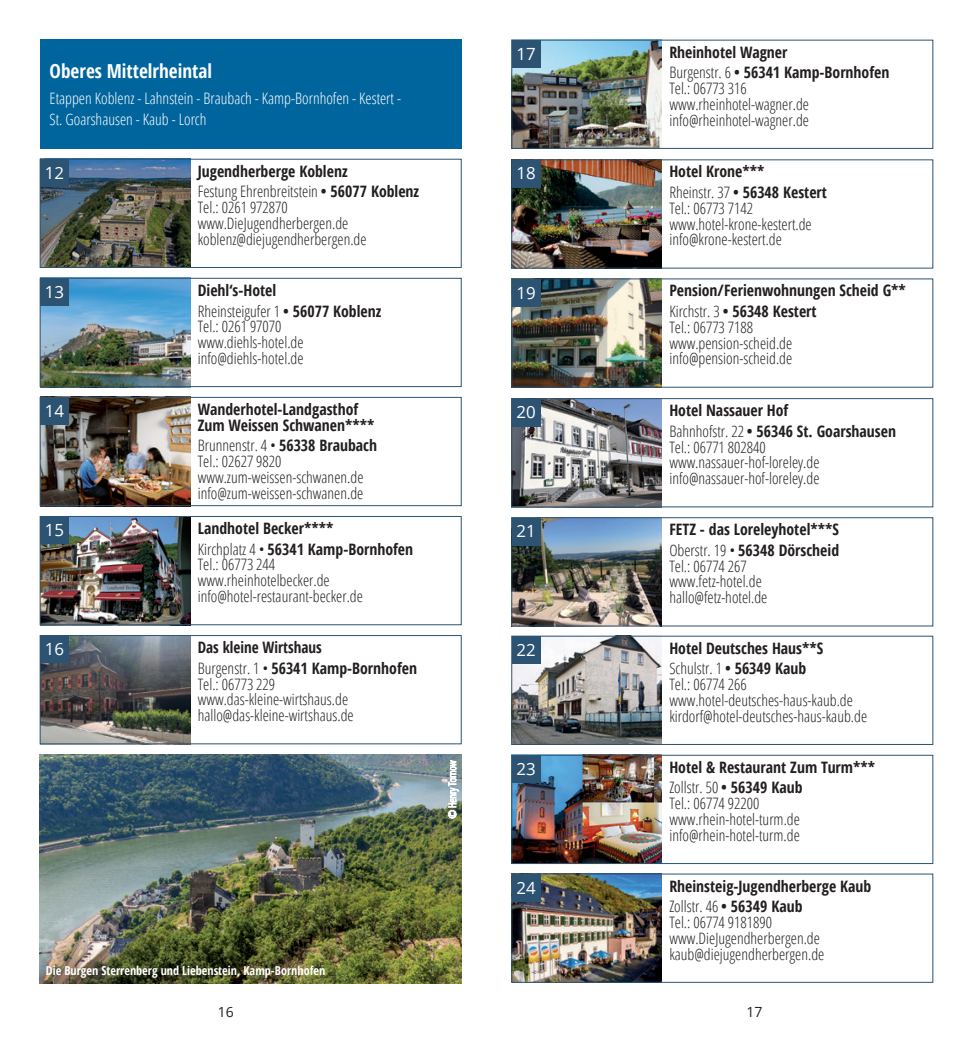
<style>
.page{position:relative;width:973px;height:1042px;background:#fff}
.page>*{position:absolute;margin:0;border:0;box-sizing:border-box;transform-origin:0 0}
.t1{font:700 19.25px "Open Sans Condensed";color:#fff}
.t2{font:16.8px "Open Sans";color:#fff}
.t3{font:300 15.75px/15.8px "Open Sans Condensed";color:#231f20}
.t4{font:700 15.75px/20.7px "Open Sans Condensed";color:#231f20}
.t5{font:300 15.75px/21px "Open Sans Condensed";color:#fff}
.t6{font:700 15.75px/20.7px "Open Sans Condensed";color:#231f20;scale:.96 1}
.t7{font:14px "Open Sans";color:#231f20}
.t8{font:700 12.25px "Open Sans Condensed";color:#fff}
.s1{font-weight:300}
.s2{font-weight:700}
</style>
<div class="page">
<img style="left:42px;top:399px;width:148px;height:105px">
<div style="left:40px;top:397px;width:29px;height:28px;background:#2c5372"></div>
<div style="left:40px;top:397px;width:421px;height:109px;border:1px solid #2c5372"></div>
<div style="left:40px;top:40px;width:421px;height:109px;background:#00649d"></div>
<img style="left:42px;top:637px;width:148px;height:105px">
<div style="left:40px;top:635px;width:29px;height:28px;background:#2c5372"></div>
<div style="left:40px;top:635px;width:421px;height:109px;border:1px solid #2c5372"></div>
<img style="left:42px;top:518px;width:148px;height:105px">
<div style="left:40px;top:516px;width:29px;height:28px;background:#2c5372"></div>
<div style="left:40px;top:516px;width:421px;height:109px;border:1px solid #2c5372"></div>
<img style="left:42px;top:161px;width:148px;height:105px">
<div style="left:40px;top:159px;width:29px;height:28px;background:#2c5372"></div>
<div style="left:40px;top:159px;width:421px;height:109px;border:1px solid #2c5372"></div>
<img style="left:42px;top:280px;width:148px;height:105px">
<div style="left:40px;top:278px;width:29px;height:28px;background:#2c5372"></div>
<div style="left:40px;top:278px;width:421px;height:109px;border:1px solid #2c5372"></div>
<img style="left:513px;top:42px;width:148px;height:105px">
<div style="left:511px;top:40px;width:29px;height:28px;background:#2c5372"></div>
<div style="left:511px;top:40px;width:422px;height:109px;border:1px solid #2c5372"></div>
<img style="left:40px;top:754px;width:421px;height:229px">
<svg style="left:447px;top:759px;width:12px;height:60px"></svg>
<img style="left:513px;top:757px;width:148px;height:105px">
<div style="left:511px;top:755px;width:29px;height:28px;background:#2c5372"></div>
<div style="left:511px;top:755px;width:422px;height:109px;border:1px solid #2c5372"></div>
<img style="left:513px;top:519px;width:148px;height:105px">
<div style="left:511px;top:518px;width:29px;height:27px;background:#2c5372"></div>
<div style="left:511px;top:517px;width:422px;height:109px;border:1px solid #2c5372"></div>
<img style="left:513px;top:638px;width:148px;height:105px">
<div style="left:511px;top:636px;width:29px;height:28px;background:#2c5372"></div>
<div style="left:511px;top:636px;width:422px;height:109px;border:1px solid #2c5372"></div>
<img style="left:513px;top:280px;width:148px;height:106px">
<div style="left:511px;top:279px;width:29px;height:28px;background:#2c5372"></div>
<div style="left:511px;top:278px;width:422px;height:110px;border:1px solid #2c5372"></div>
<img style="left:513px;top:400px;width:148px;height:105px">
<div style="left:511px;top:399px;width:29px;height:27px;background:#2c5372"></div>
<div style="left:511px;top:398px;width:422px;height:109px;border:1px solid #2c5372"></div>
<img style="left:513px;top:161px;width:148px;height:105px">
<div style="left:511px;top:160px;width:29px;height:28px;background:#2c5372"></div>
<div style="left:511px;top:159px;width:422px;height:109px;border:1px solid #2c5372"></div>
<img style="left:513px;top:875px;width:148px;height:106px">
<div style="left:511px;top:874px;width:29px;height:28px;background:#2c5372"></div>
<div style="left:511px;top:873px;width:422px;height:110px;border:1px solid #2c5372"></div>
<p class="t1" style="left:50px;top:58px;width:164px">Oberes Mittelrheintal</p>
<p class="t5" style="left:50px;top:87px;width:353px">Etappen Koblenz - Lahnstein - Braubach - Kamp-Bornhofen - Kestert -<br>St. Goarshausen - Kaub - Lorch</p>
<p class="t2" style="left:45px;top:161px;width:21px">12</p>
<p class="t4" style="left:198px;top:160px;width:223px">Jugendherberge Koblenz<br><span class="s1">Festung Ehrenbreitstein</span> • 56077 Koblenz</p>
<p class="t3" style="left:198px;top:199px;width:170px">Tel.: 0261 972870 www.DieJugendherbergen.de koblenz@diejugendherbergen.de</p>
<p class="t2" style="left:45px;top:280px;width:21px">13</p>
<p class="t4" style="left:198px;top:279px;width:185px">Diehl‘s-Hotel<br><span class="s1">Rheinsteigufer 1</span> • 56077 Koblenz</p>
<p class="t3" style="left:198px;top:318px;width:107px">Tel.: 0261 97070 www.diehls-hotel.de info@diehls-hotel.de</p>
<p class="t2" style="left:45px;top:399px;width:21px">14</p>
<p class="t4" style="left:198px;top:401px;width:178px;line-height:15.8px">Wanderhotel-Landgasthof<br>Zum Weissen Schwanen****</p>
<p class="t3" style="left:198px;top:437px;width:181px">Brunnenstr. 4 • <span class="s2">56338 Braubach<br></span>Tel.: 02627 9820 www.zum-weissen-schwanen.de info@zum-weissen-schwanen.de</p>
<p class="t2" style="left:45px;top:518px;width:21px">15</p>
<p class="t4" style="left:198px;top:517px;width:217px">Landhotel Becker****<br><span class="s1">Kirchplatz 4 •</span> 56341 Kamp-Bornhofen</p>
<p class="t3" style="left:198px;top:556px;width:167px">Tel.: 06773 244 www.rheinhotelbecker.de info@hotel-restaurant-becker.de</p>
<p class="t2" style="left:45px;top:637px;width:21px">16</p>
<p class="t6" style="left:198px;top:636px;width:230px">Das kleine Wirtshaus<br><span class="s1">Burgenstr. 1 •</span> 56341 Kamp-Bornhofen</p>
<p class="t3" style="left:198px;top:675px;width:157px">Tel.: 06773 229 www.das-kleine-wirtshaus.de hallo@das-kleine-wirtshaus.de</p>
<p class="t8" style="left:46px;top:962px;width:281px">Die Burgen Sterrenberg und Liebenstein, Kamp-Bornhofen</p>
<p class="t2" style="left:516px;top:42px;width:21px">17</p>
<p class="t4" style="left:669px;top:41px;width:221px">Rheinhotel Wagner<br><span class="s1">Burgenstr. 6</span> • 56341 Kamp-Bornhofen</p>
<p class="t3" style="left:669px;top:80px;width:141px">Tel.: 06773 316 www.rheinhotel-wagner.de info@rheinhotel-wagner.de</p>
<p class="t2" style="left:516px;top:162px;width:21px">18</p>
<p class="t4" style="left:669px;top:161px;width:159px">Hotel Krone***<br><span class="s1">Rheinstr. 37</span> • 56348 Kestert</p>
<p class="t3" style="left:669px;top:200px;width:144px">Tel.: 06773 7142 www.hotel-krone-kestert.de info@krone-kestert.de</p>
<p class="t2" style="left:516px;top:281px;width:21px">19</p>
<p class="t4" style="left:669px;top:280px;width:238px">Pension/Ferienwohnungen Scheid G**<br><span class="s1">Kirchstr. 3</span> • 56348 Kestert</p>
<p class="t3" style="left:669px;top:319px;width:124px">Tel.: 06773 7188 www.pension-scheid.de info@pension-scheid.de</p>
<p class="t2" style="left:516px;top:401px;width:21px">20</p>
<p class="t4" style="left:669px;top:400px;width:228px">Hotel Nassauer Hof<br><span class="s1">Bahnhofstr. 22</span> • 56346 St. Goarshausen</p>
<p class="t3" style="left:669px;top:438px;width:152px">Tel.: 06771 802840 www.nassauer-hof-loreley.de info@nassauer-hof-loreley.de</p>
<p class="t2" style="left:516px;top:520px;width:21px">21</p>
<p class="t4" style="left:669px;top:519px;width:171px">FETZ - das Loreleyhotel***S<br><span class="s1">Oberstr. 19 •</span> 56348 Dörscheid</p>
<p class="t3" style="left:669px;top:557px;width:99px">Tel.: 06774 267 www.fetz-hotel.de hallo@fetz-hotel.de</p>
<p class="t2" style="left:516px;top:638px;width:21px">22</p>
<p class="t4" style="left:669px;top:637px;width:155px">Hotel Deutsches Haus**S<br><span class="s1">Schulstr. 1</span> • 56349 Kaub</p>
<p class="t3" style="left:669px;top:676px;width:199px">Tel.: 06774 266 www.hotel-deutsches-haus-kaub.de kirdorf@hotel-deutsches-haus-kaub.de</p>
<p class="t2" style="left:516px;top:757px;width:21px">23</p>
<p class="t4" style="left:669px;top:756px;width:207px">Hotel &amp; Restaurant Zum Turm***<br><span class="s1">Zollstr. 50</span> • 56349 Kaub</p>
<p class="t3" style="left:669px;top:795px;width:132px">Tel.: 06774 92200 www.rhein-hotel-turm.de info@rhein-hotel-turm.de</p>
<p class="t2" style="left:516px;top:876px;width:21px">24</p>
<p class="t4" style="left:669px;top:875px;width:203px">Rheinsteig-Jugendherberge Kaub<br><span class="s1">Zollstr. 46</span> • 56349 Kaub</p>
<p class="t3" style="left:669px;top:914px;width:156px">Tel.: 06774 9181890 www.DieJugendherbergen.de kaub@diejugendherbergen.de</p>
<p class="t7" style="left:218px;top:1002px;width:18px">16</p>
<p class="t7" style="left:746px;top:1002px;width:18px">17</p>
</div>
